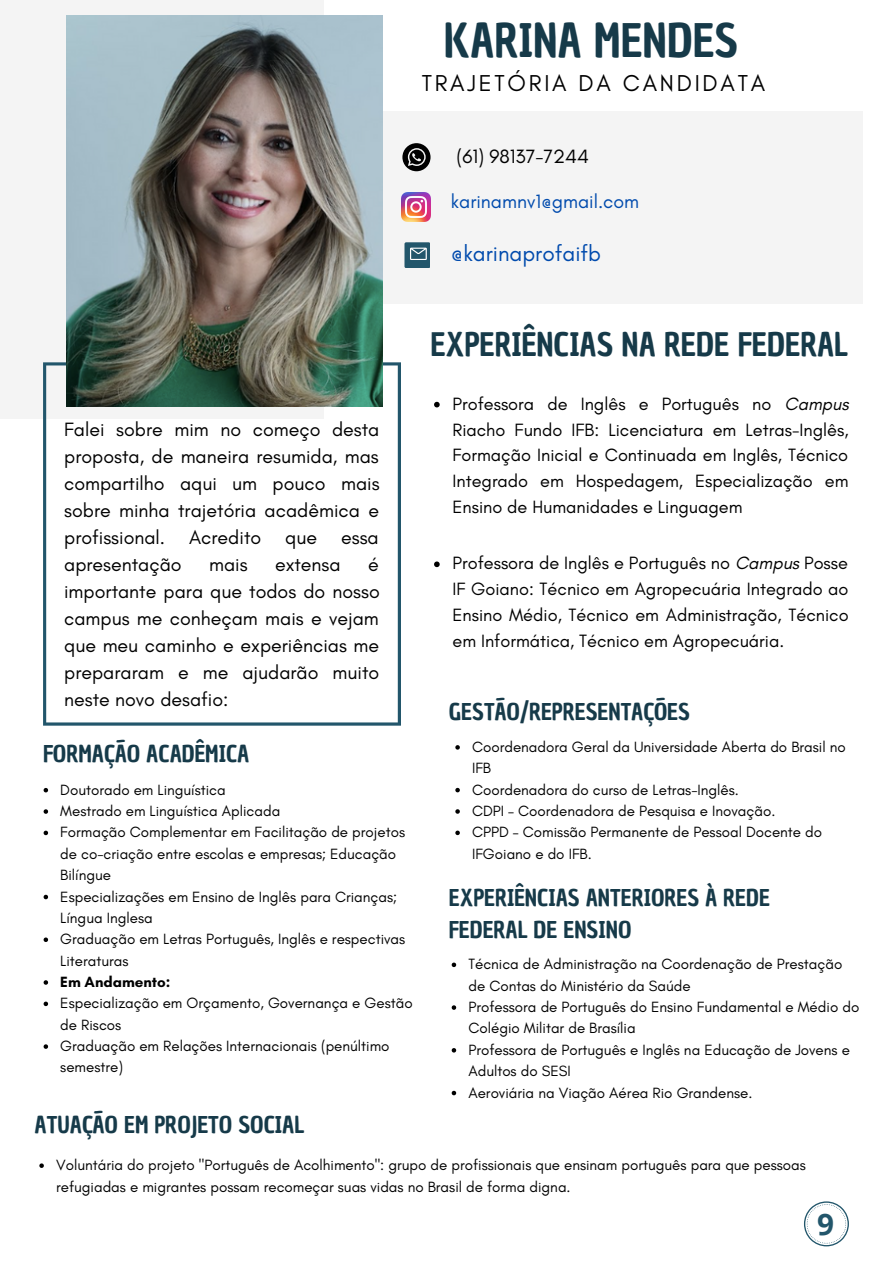
<style>
.page{position:relative;width:893px;height:1264px;background:#fff}
.page>*{position:absolute;margin:0;border:0;box-sizing:border-box;transform-origin:0 0}
.t1{font:45px "Chau Philomene One";color:#163a49}
.t2{font:31.65px "Chau Philomene One";color:#163a49}
.t3{font:700 29.7px "Open Sans";color:#22566b}
.t4{font:23.4px "Glacial Indifference";letter-spacing:.12em;color:#000}
.t5{font:22.65px/31.5px "Chau Philomene One";color:#163a49}
.t6{font:22.65px "Glacial Indifference";color:#004aad}
.t7{font:19.65px/27px "Glacial Indifference";color:#000;text-align:justify}
.t8{font:19.65px "Glacial Indifference";color:#004aad}
.t9{font:18.15px/25.8px "Glacial Indifference";color:#000;text-align:justify}
.t10{font:15.15px/21.3px "Glacial Indifference";color:#000}
.t11{font:700 15.15px "Glacial Indifference";color:#000}
.s1{font-style:italic}
</style>
<div class="page">
<div style="left:0;top:0;width:323px;height:418px;background:#f4f4f4"></div>
<div style="left:122px;top:112px;width:740px;height:191px;background:#f4f4f4"></div>
<svg style="left:43px;top:362px;width:358px;height:363px"></svg>
<img style="left:66px;top:15px;width:316px;height:392px">
<div style="left:404px;top:242px;width:26px;height:26px;background:#22566b;border-radius:2px"></div>
<svg style="left:410px;top:248px;width:17px;height:12px"></svg>
<svg style="left:402px;top:143px;width:28px;height:28px"></svg>
<img style="left:401px;top:192px;width:29px;height:29px">
<svg style="left:44px;top:788px;width:4px;height:4px"></svg>
<svg style="left:44px;top:809px;width:4px;height:4px"></svg>
<svg style="left:44px;top:830px;width:4px;height:5px"></svg>
<svg style="left:44px;top:894px;width:4px;height:5px"></svg>
<svg style="left:44px;top:937px;width:4px;height:5px"></svg>
<svg style="left:44px;top:980px;width:4px;height:4px"></svg>
<svg style="left:44px;top:1001px;width:4px;height:5px"></svg>
<svg style="left:44px;top:1044px;width:4px;height:4px"></svg>
<svg style="left:455px;top:745px;width:5px;height:4px"></svg>
<svg style="left:455px;top:787px;width:5px;height:5px"></svg>
<svg style="left:455px;top:809px;width:5px;height:4px"></svg>
<svg style="left:455px;top:830px;width:5px;height:5px"></svg>
<svg style="left:434px;top:402px;width:5px;height:5px"></svg>
<svg style="left:434px;top:561px;width:5px;height:6px"></svg>
<svg style="left:451px;top:962px;width:5px;height:5px"></svg>
<svg style="left:451px;top:1005px;width:5px;height:4px"></svg>
<svg style="left:451px;top:1048px;width:5px;height:4px"></svg>
<svg style="left:451px;top:1090px;width:5px;height:5px"></svg>
<svg style="left:39px;top:1163px;width:5px;height:4px"></svg>
<svg style="left:804px;top:1201px;width:44px;height:45px"></svg>
<h1 class="t1" style="left:444px;top:11px;width:296px">KARINA MENDES</h1>
<h3 class="t4" style="left:421px;top:68px;width:345px">TRAJETÓRIA DA CANDIDATA</h3>
<p class="t7" style="left:456px;top:143px;width:134px">(61) 98137-7244</p>
<p class="t8" style="left:451px;top:189px;width:190px">karinamnv1@gmail.com</p>
<h3 class="t6" style="left:451px;top:240px;width:152px">@karinaprofaifb</h3>
<p class="t7" style="left:64px;top:416px;width:317px">Falei sobre mim no começo desta proposta, de maneira resumida, mas compartilho aqui um pouco mais sobre minha trajetória acadêmica e profissional. Acredito que essa apresentação</p>
<p class="t7" style="left:64px;top:551px;width:317px;text-indent:304px">é importante para que todos do nosso campus me conheçam mais e vejam que meu caminho e experiências me prepararam e me ajudarão muito neste novo desafio:</p>
<p class="t7" style="left:209px;top:551px;width:40px">mais</p>
<p class="t7" style="left:275px;top:551px;width:67px">extensa</p>
<h3 class="t5" style="left:43px;top:738px;width:208px">FORMAÇÃO ACADÊMICA</h3>
<p class="t10" style="left:60px;top:778px;width:346px">Doutorado em Linguística<br>Mestrado em Linguística Aplicada<br>Formação Complementar em Facilitação de projetos de co-criação entre escolas e empresas; Educação Bilíngue<br>Especializações em Ensino de Inglês para Crianças; Língua Inglesa<br>Graduação em Letras Português, Inglês e respectivas Literaturas</p>
<p class="t11" style="left:60px;top:972px;width:112px">Em Andamento:</p>
<p class="t10" style="left:60px;top:992px;width:354px">Especialização em Orçamento, Governança e Gestão de Riscos<br>Graduação em Relações Internacionais (penúltimo semestre)</p>
<h2 class="t2" style="left:430px;top:323px;width:419px">EXPERIÊNCIAS NA REDE FEDERAL</h2>
<p class="t9" style="left:452px;top:390px;width:397px">Professora de Inglês e Português no <span class="s1">Campus </span>Riacho Fundo IFB: Licenciatura em Letras-Inglês, Formação Inicial e Continuada em Inglês, Técnico Integrado em Hospedagem, Especialização em Ensino de Humanidades e Linguagem</p>
<p class="t9" style="left:452px;top:550px;width:397px">Professora de Inglês e Português no <span class="s1">Campus</span> Posse IF Goiano: Técnico em Agropecuária Integrado ao Ensino Médio, Técnico em Administração, Técnico em Informática, Técnico em Agropecuária.</p>
<h3 class="t5" style="left:449px;top:696px;width:242px">GESTÃO/REPRESENTAÇÕES</h3>
<p class="t10" style="left:472px;top:736px;width:375px">Coordenadora Geral da Universidade Aberta do Brasil no IFB<br>Coordenadora do curso de Letras-Inglês.<br>CDPI – Coordenadora de Pesquisa e Inovação.<br>CPPD – Comissão Permanente de Pessoal Docente do IFGoiano e do IFB.</p>
<h3 class="t5" style="left:449px;top:882px;width:322px">EXPERIÊNCIAS ANTERIORES À REDE<br>FEDERAL DE ENSINO</h3>
<p class="t10" style="left:468px;top:953px;width:392px">Técnica de Administração na Coordenação de Prestação de Contas do Ministério da Saúde<br>Professora de Português do Ensino Fundamental e Médio do Colégio Militar de Brasília<br>Professora de Português e Inglês na Educação de Jovens e Adultos do SESI<br>Aeroviária na Viação Aérea Rio Grandense.</p>
<h3 class="t5" style="left:35px;top:1108px;width:271px">ATUAÇÃO EM PROJETO SOCIAL</h3>
<p class="t10" style="left:56px;top:1154px;width:751px">Voluntária do projeto "Português de Acolhimento": grupo de profissionais que ensinam português para que pessoas refugiadas e migrantes possam recomeçar suas vidas no Brasil de forma digna.</p>
<h3 class="t3" style="left:817px;top:1203px;width:18px">9</h3>
</div>
